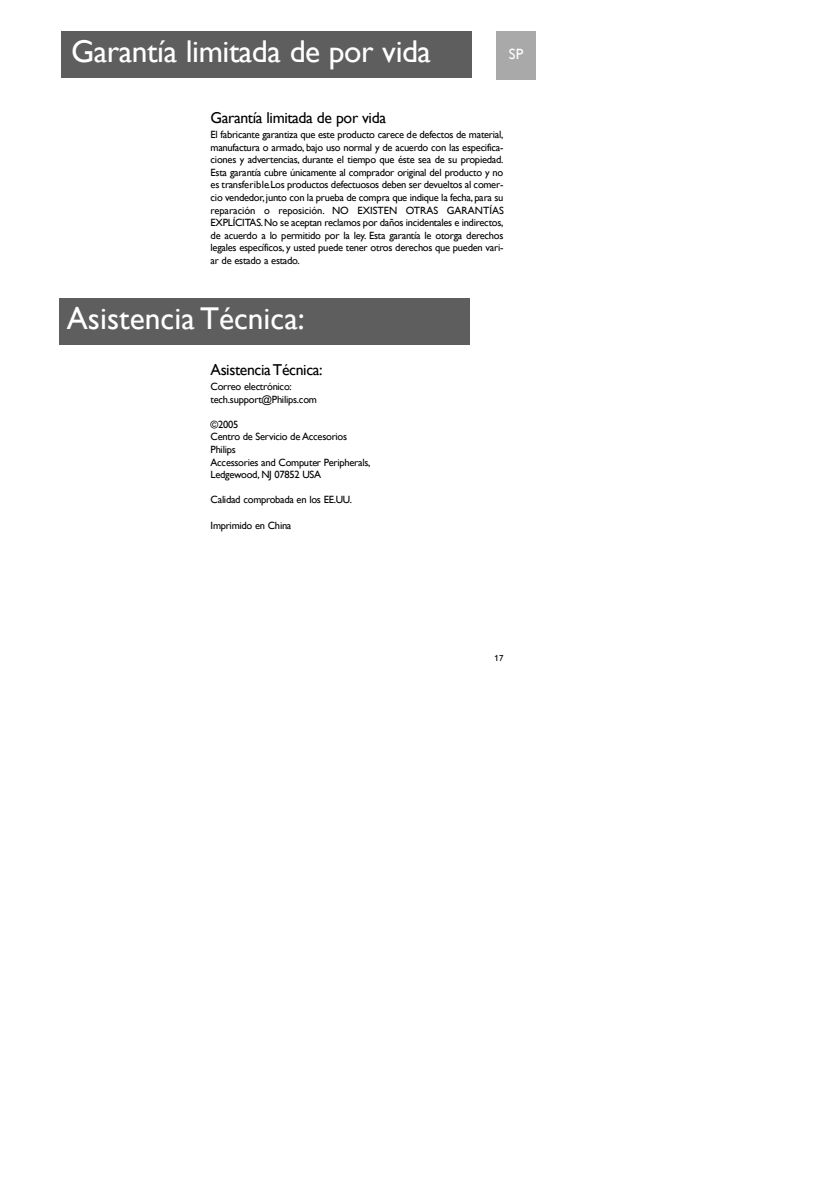
<style>
.page{position:relative;width:819px;height:1197px;background:#fff}
.page>*{position:absolute;margin:0;border:0;box-sizing:border-box;transform-origin:0 0}
.t1{font:31.5px "Gill Sans Alt One WGL";letter-spacing:-.01em;color:#fff}
.t2{font:15.75px "Gill Sans Alt One WGL";letter-spacing:-.025em;color:#000}
.t3{font:14.88px "Gill Sans Alt One WGL";color:#fff}
.t4{font:10.5px/12.6px "Gill Sans Alt One WGL";letter-spacing:-.025em;color:#000}
.t5{font:8.75px "Gill Sans Alt One WGL";color:#000}
</style>
<div class="page">
<div style="left:496px;top:31px;width:40px;height:48px;background:#a9a9a9"></div>
<div style="left:61px;top:31px;width:411px;height:47px;background:#5e5e5e"></div>
<div style="left:59px;top:298px;width:411px;height:46px;background:#5e5e5e"></div>
<h1 class="t1" style="left:71px;top:33px;width:361px">Garantía limitada de por vida</h1>
<h3 class="t3" style="left:509px;top:45px;width:16px">SP</h3>
<h2 class="t2" style="left:211px;top:108px;width:177px">Garantía limitada de por vida</h2>
<p class="t4" style="left:211px;top:128px;width:295px;text-align:justify">El fabricante garantiza que este producto carece de defectos de material, m anufactura o armado, bajo uso normal y de acuerdo con las especifica&shy;ciones y adve rte n c ias, durante el tiempo que éste sea de su pro p ie d ad .<br>Esta garantía cubre únicamente al comprador original del producto y no es transfe r ib le.Los productos defectuosos deben ser devueltos al comer&shy;cio ve n d e d o r, junto con la prueba de compra que indique la fe c h a, para su reparación o re p o sic ió n . NO EXISTEN OTRAS GARANTÍAS E X P L ÍC ITA S .No se aceptan reclamos por daños incidentales e indire c to s, de acuerdo a lo permitido por la ley. Esta garantía le otorga dere c h o s legales específicos, y usted puede tener otros derechos que pueden vari&shy;ar de estado a estado.</p>
<h1 class="t1" style="left:67px;top:299px;width:239px">Asistencia Técnica:</h1>
<h2 class="t2" style="left:211px;top:360px;width:114px">Asistencia T é c n ic a:</h2>
<p class="t4" style="left:211px;top:380px;width:108px">C o rreo electrónico:<br>te c h .su p p o rt@Philips.com</p>
<p class="t4" style="left:211px;top:418px;width:162px">© 2 0 0 5<br>C e n tro de Servicio deA c c e so rio s<br>Philips<br>Accessories and Computer Pe rip h e rals,<br>L e d gewo o d , NJ 07852 USA</p>
<p class="t4" style="left:211px;top:493px;width:143px">Calidad comprobada en los EE.UU.</p>
<p class="t4" style="left:211px;top:519px;width:82px">Imprimido en China</p>
<p class="t5" style="left:495px;top:653px;width:10px">17</p>
</div>
